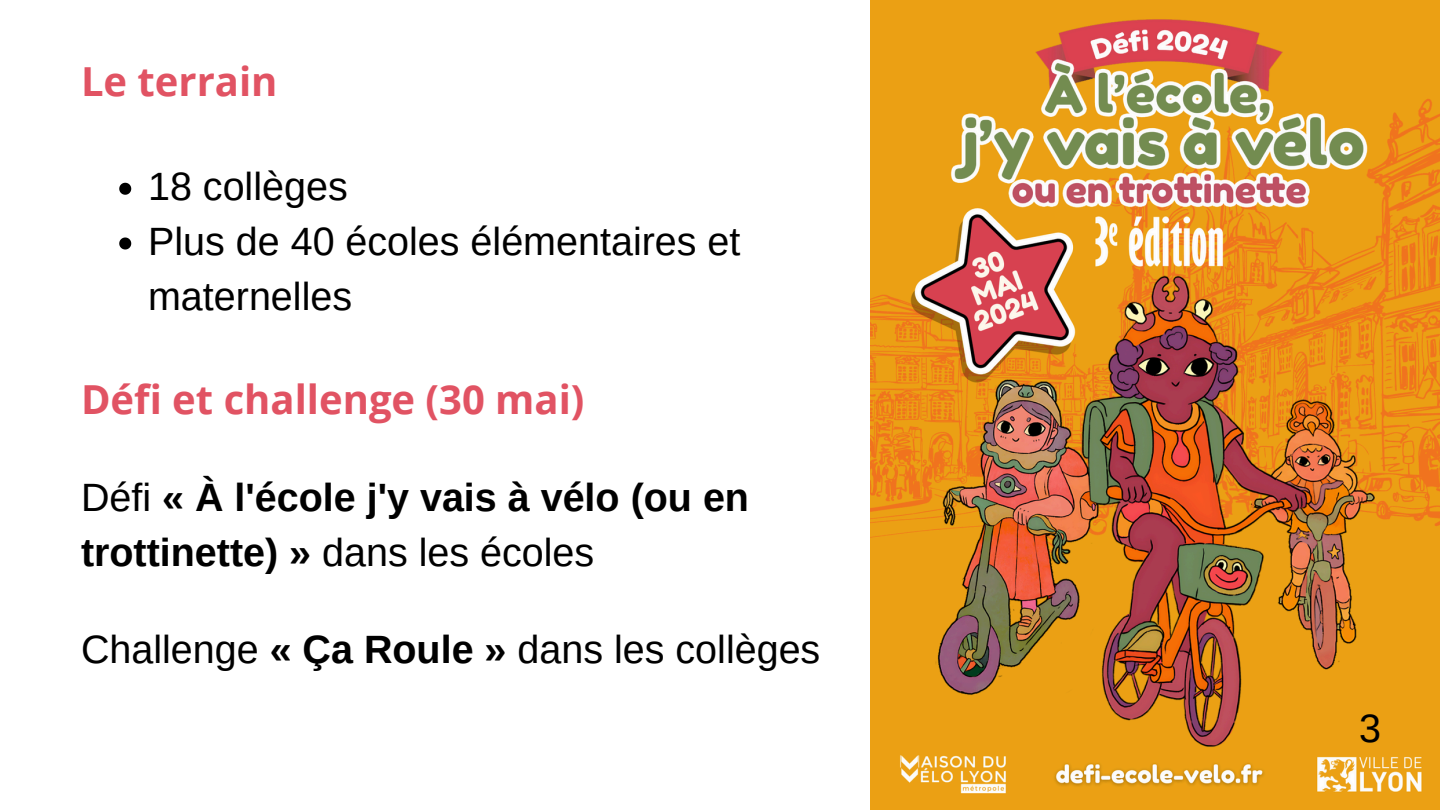
<style>
.page{position:relative;width:1440px;height:810px;background:#fff}
.page>*{position:absolute;margin:0;border:0;box-sizing:border-box;transform-origin:0 0}
.t1{font:700 40px "Open Sans";color:#e15363}
.t2{font:39.5px/54.8px "Arimo";color:#000}
.t3{font:700 39.5px/54.8px "Arimo";color:#000}
.s1{font-weight:400}
.s2{font-weight:700}
</style>
<div class="page">
<img style="left:871px;top:0;width:569px;height:810px">
<svg style="left:119px;top:183px;width:12px;height:12px"></svg>
<svg style="left:119px;top:238px;width:12px;height:12px"></svg>
<p class="t1" style="left:81px;top:53px;width:198px">Le terrain</p>
<h1 class="t2" style="left:148px;top:159px;width:201px">18 collèges</h1>
<p class="t2" style="left:148px;top:214px;width:594px">Plus de 40 écoles élémentaires et maternelles</p>
<p class="t1" style="left:81px;top:371px;width:505px">Défi et challenge (30 mai)</p>
<h1 class="t3" style="left:81px;top:470px;width:670px"><span class="s1">Défi</span> « À l'école j'y vais à vélo (ou en trottinette) » <span class="s1">dans les écoles</span></h1>
<p class="t2" style="left:81px;top:621px;width:741px">Challenge <span class="s2">« Ça Roule »</span> dans les collèges</p>
<p class="t2" style="left:1359px;top:701px;width:23px">3</p>
</div>
